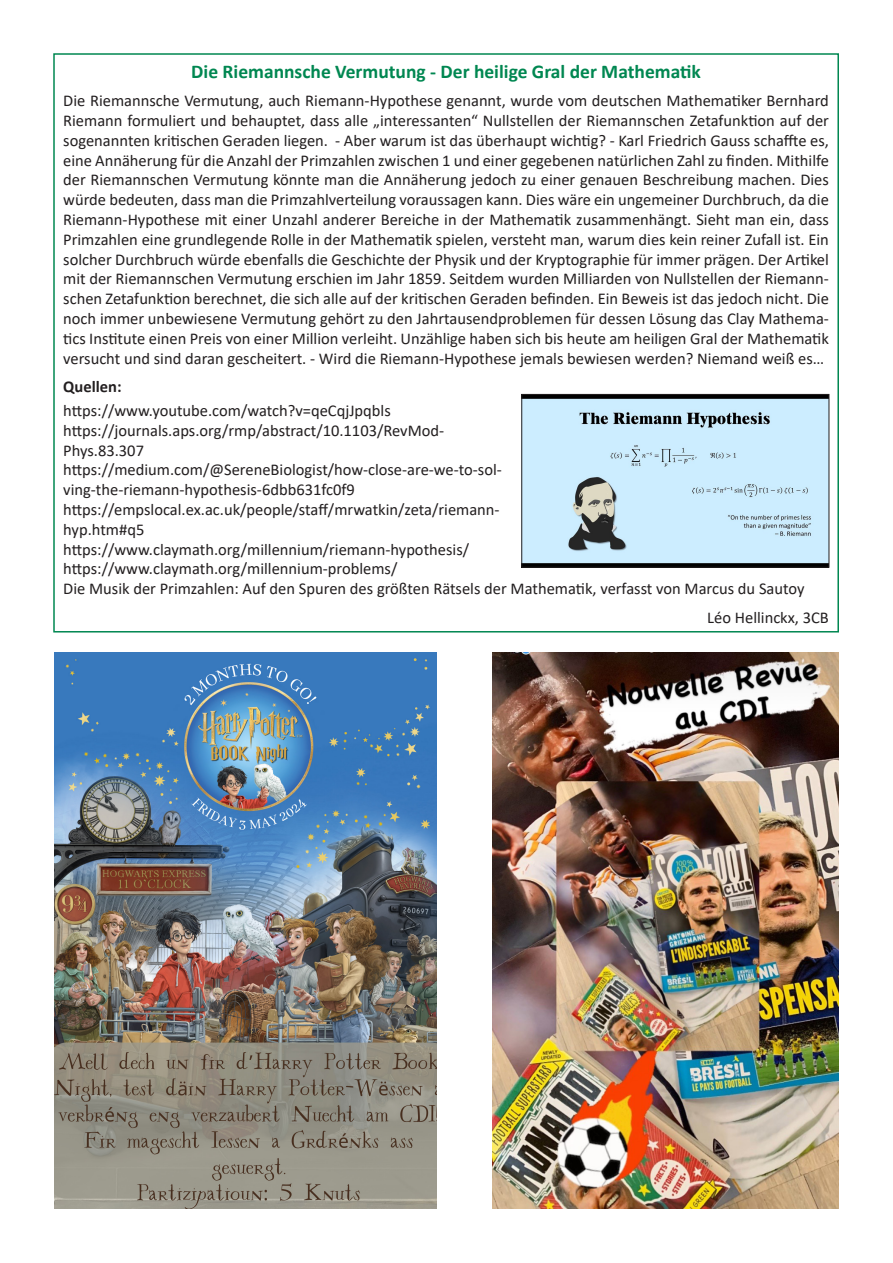
<style>
.page{position:relative;width:893px;height:1263px;background:#fff}
.page>*{position:absolute;margin:0;border:0;box-sizing:border-box;transform-origin:0 0}
.t1{font:700 19.5px "Calibri";color:#008751}
.t2{font:16.5px/19.8px "Calibri";color:#231f20;text-align:justify}
.t3{font:700 16.5px "Calibri";color:#231f20}
</style>
<div class="page">
<img style="left:54px;top:652px;width:383px;height:557px">
<img style="left:523px;top:396px;width:304px;height:170px">
<div style="left:521px;top:394px;width:308px;height:174px;border:1px solid #231f20"></div>
<img style="left:493px;top:652px;width:346px;height:557px">
<p class="t1" style="left:191px;top:58px;width:511px">Die Riemannsche Vermutung - Der heilige Gral der Mathematik</p>
<p class="t2" style="left:63px;top:90px;width:767px">Die Riemannsche Vermutung, auch Riemann-Hypothese genannt, wurde vom deutschen Mathematiker Bernhard Riemann formuliert und behauptet, dass alle „interessanten“ Nullstellen der Riemannschen Zetafunktion auf der sogenannten kritischen Geraden liegen. - Aber warum ist das überhaupt wichtig? - Karl Friedrich Gauss schaffte es, eine Annäherung für die Anzahl der Primzahlen zwischen 1 und einer gegebenen natürlichen Zahl zu finden. Mithilfe der Riemannschen Vermutung könnte man die Annäherung jedoch zu einer genauen Beschreibung machen. Dies würde bedeuten, dass man die Primzahlverteilung voraussagen kann. Dies wäre ein ungemeiner Durchbruch, da die Riemann-Hypothese mit einer Unzahl anderer Bereiche in der Mathematik zusammenhängt. Sieht man ein, dass Primzahlen eine grundlegende Rolle in der Mathematik spielen, versteht man, warum dies kein reiner Zufall ist. Ein solcher Durchbruch würde ebenfalls die Geschichte der Physik und der Kryptographie für immer prägen. Der Artikel mit der Riemannschen Vermutung erschien im Jahr 1859. Seitdem wurden Milliarden von Nullstellen der Riemann&shy;schen Zetafunktion berechnet, die sich alle auf der kritischen Geraden befinden. Ein Beweis ist das jedoch nicht. Die noch immer unbewiesene Vermutung gehört zu den Jahrtausendproblemen für dessen Lösung das Clay Mathema&shy;tics Institute einen Preis von einer Million verleiht. Unzählige haben sich bis heute am heiligen Gral der Mathematik versucht und sind daran gescheitert. - Wird die Riemann-Hypothese jemals bewiesen werden? Niemand weiß es…</p>
<p class="t3" style="left:63px;top:375px;width:60px">Quellen:</p>
<p class="t2" style="left:63px;top:400px;width:743px;text-align:left">https://www.youtube.com/watch?v=qeCqjJpqbls<br>https://journals.aps.org/rmp/abstract/10.1103/RevMod-<br>Phys.83.307<br>https://medium.com/@SereneBiologist/how-close-are-we-to-sol-<br>ving-the-riemann-hypothesis-6dbb631fc0f9<br>https://empslocal.ex.ac.uk/people/staff/mrwatkin/zeta/riemann-<br>hyp.htm#q5<br>https://www.claymath.org/millennium/riemann-hypothesis/ https://www.claymath.org/millennium-problems/<br>Die Musik der Primzahlen: Auf den Spuren des größten Rätsels der Mathematik, verfasst von Marcus du Sautoy</p>
<p class="t2" style="left:707px;top:607px;width:123px">Léo Hellinckx, 3CB</p>
</div>
